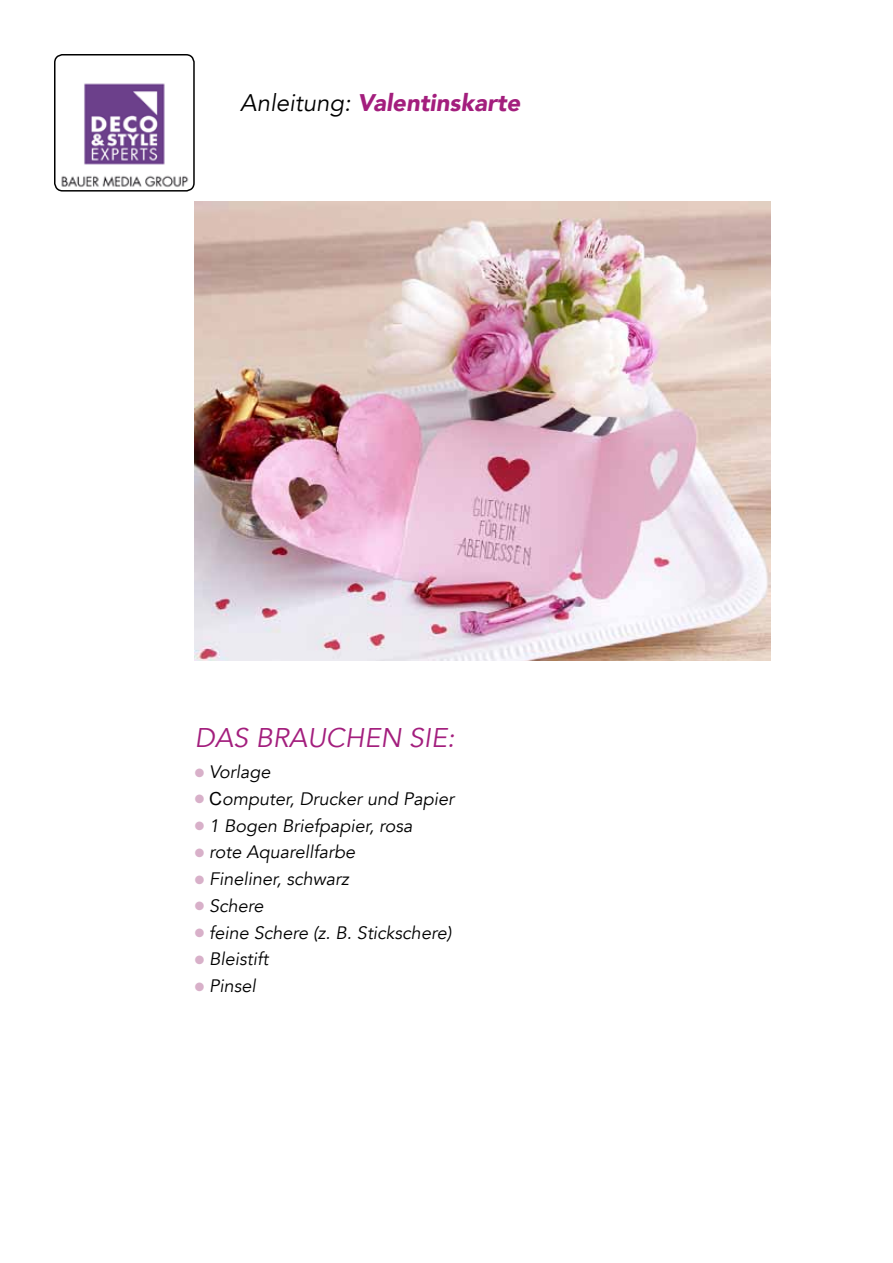
<style>
.page{position:relative;width:893px;height:1263px;background:#fff}
.page>*{position:absolute;margin:0;border:0;box-sizing:border-box;transform-origin:0 0}
.t1{font:italic 27px "Avenir";color:#a31e7d}
.t2{font:italic 900 24px "Avenir";color:#a31e7d}
.t3{font:italic 18px "Avenir";color:#000}
.s1{font-weight:400;color:#000}
.s2{color:#d8b0c9}
.s3{font-family:"Arial";font-style:normal}
</style>
<div class="page">
<img style="left:195px;top:201px;width:575px;height:459px">
<img style="left:57px;top:57px;width:135px;height:132px">
<div style="left:54px;top:54px;width:141px;height:138px;border:2px solid #000;border-radius:8px"></div>
<h2 class="t2" style="left:240px;top:83px;width:282px"><span class="s1">Anleitung:</span> Valentinskarte</h2>
<h1 class="t1" style="left:195px;top:722px;width:261px">DAS BRAUCHEN SIE:</h1>
<p class="t3" style="left:195px;top:761px;width:77px"><span class="s2">●</span> Vorlage</p>
<p class="t3" style="left:195px;top:788px;width:261px"><span class="s2">●</span> <span class="s3">C</span>omputer, Drucker und Papier</p>
<p class="t3" style="left:195px;top:815px;width:219px"><span class="s2">●</span> 1 Bogen Briefpapier, rosa</p>
<p class="t3" style="left:195px;top:841px;width:162px"><span class="s2">●</span> rote Aquarellfarbe</p>
<p class="t3" style="left:195px;top:868px;width:156px"><span class="s2">●</span> Fineliner, schwarz</p>
<p class="t3" style="left:195px;top:895px;width:70px"><span class="s2">●</span> Schere</p>
<p class="t3" style="left:195px;top:922px;width:258px"><span class="s2">●</span> feine Schere (z. B. Stickschere)</p>
<p class="t3" style="left:195px;top:948px;width:76px"><span class="s2">●</span> Bleistift</p>
<p class="t3" style="left:195px;top:975px;width:63px"><span class="s2">●</span> Pinsel</p>
</div>
